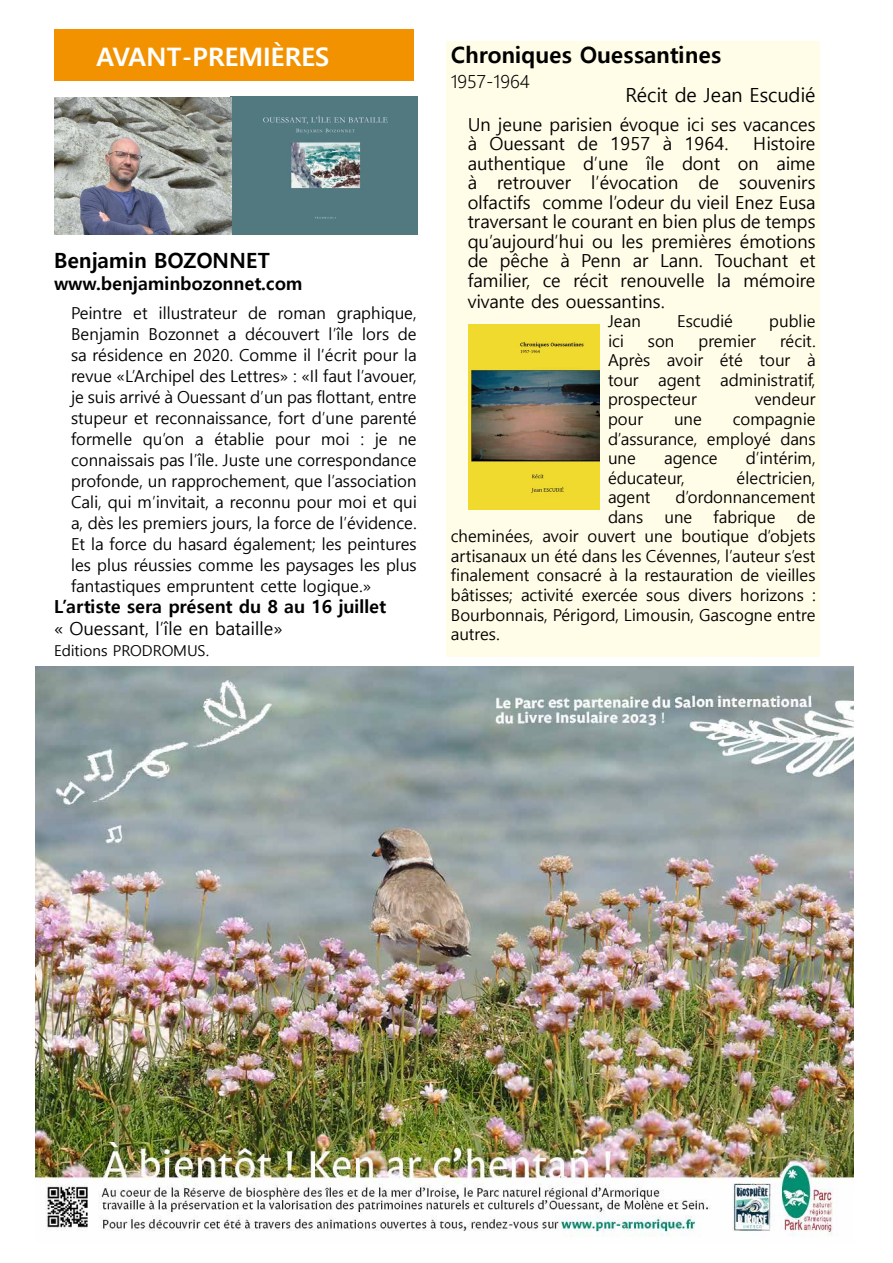
<style>
.page{position:relative;width:893px;height:1263px;background:#fff}
.page>*{position:absolute;margin:0;border:0;box-sizing:border-box;transform-origin:0 0}
.t1{font:700 25.5px "Malgun Gothic";color:#fff}
.t2{font:700 22.5px "Malgun Gothic";color:#000}
.t3{font:700 21px "Malgun Gothic";color:#000}
.t4{font:19.5px "Malgun Gothic";color:#000}
.t5{font:18px/19.6px "Malgun Gothic";color:#000}
.t6{font:700 18px "Malgun Gothic";color:#000}
.t7{font:300 18px "Malgun Gothic";color:#000}
.t8{font:16.5px/21px "Malgun Gothic";color:#000;text-align:justify}
.t9{font:15px "Malgun Gothic";color:#000}
</style>
<div class="page">
<div style="left:54px;top:30px;width:360px;height:51px;background:#f39200"></div>
<div style="left:446px;top:41px;width:374px;height:616px;background:#fffce7"></div>
<img style="left:469px;top:324px;width:130px;height:186px">
<img style="left:54px;top:97px;width:364px;height:137px">
<img style="left:36px;top:666px;width:817px;height:571px">
<h1 class="t1" style="left:97px;top:42px;width:234px">AVANT-PREMIÈRES</h1>
<h2 class="t2" style="left:451px;top:41px;width:272px">Chroniques Ouessantines</h2>
<p class="t7" style="left:451px;top:71px;width:81px">1957-1964</p>
<p class="t4" style="left:626px;top:84px;width:192px">Récit de Jean Escudié</p>
<p class="t5" style="left:468px;top:115px;width:349px">Un jeune parisien évoque ici ses vacances à Ouessant de 1957 à 1964.</p>
<p class="t5" style="left:468px;top:134px;width:349px;text-align:justify;text-indent:286px">Histoire authentique d’une île dont on aime à retrouver l’évocation de souvenirs olfactifs comme l’odeur du vieil Enez Eusa traversant le courant en bien plus de temps qu’aujourd’hui ou les premières émotions de pêche à Penn ar Lann. Touchant et familier, ce récit renouvelle la mémoire vivante des ouessantins.</p>
<p class="t8" style="left:608px;top:311px;width:34px">Jean</p>
<p class="t8" style="left:677px;top:311px;width:57px">Escudié</p>
<p class="t8" style="left:769px;top:311px;width:48px">publie</p>
<p class="t8" style="left:608px;top:331px;width:17px">ici</p>
<p class="t8" style="left:648px;top:331px;width:28px">son</p>
<p class="t8" style="left:698px;top:331px;width:59px">premier</p>
<p class="t3" style="left:54px;top:248px;width:217px">Benjamin BOZONNET</p>
<p class="t6" style="left:54px;top:272px;width:250px">www.benjaminbozonnet.com</p>
<p class="t8" style="left:71px;top:302px;width:347px">Peintre et illustrateur de roman graphique, Benjamin Bozonnet a découvert l’île lors de sa résidence en 2020. Comme il l‘écrit pour la revue «L’Archipel des Lettres» : «Il faut l’avouer, je suis arrivé à Ouessant d’un pas flottant, entre stupeur et reconnaissance, fort d’une parenté formelle qu’on a établie pour moi : je ne connaissais pas l’île. Juste une correspondance profonde, un rapprochement, que l’association Cali, qui m’invitait, a reconnu pour moi et qui a, dès les premiers jours, la force de l’évidence.<br>Et la force du hasard également; les peintures les plus réussies comme les paysages les plus fantastiques empruntent cette logique.»</p>
<p class="t6" style="left:54px;top:596px;width:334px">L’artiste sera présent du 8 au 16 juillet</p>
<p class="t5" style="left:54px;top:619px;width:230px">« Ouessant, l’île en bataille»</p>
<p class="t9" style="left:54px;top:642px;width:156px">Editions PRODROMUS.</p>
<p class="t8" style="left:608px;top:332px;width:209px;line-height:19.5px;text-indent:172px">récit.<br>Après avoir été tour à tour agent administratif, prospecteur</p>
<p class="t8" style="left:755px;top:389px;width:62px">vendeur</p>
<p class="t8" style="left:608px;top:410px;width:209px;line-height:19.5px;text-indent:125px">compagnie d’assurance, employé dans une</p>
<p class="t8" style="left:608px;top:409px;width:37px">pour</p>
<p class="t8" style="left:674px;top:409px;width:29px">une</p>
<p class="t8" style="left:664px;top:448px;width:55px">agence</p>
<p class="t8" style="left:746px;top:448px;width:71px">d’intérim,</p>
<p class="t8" style="left:608px;top:467px;width:78px">éducateur,</p>
<p class="t8" style="left:737px;top:467px;width:80px">électricien,</p>
<p class="t8" style="left:608px;top:487px;width:44px">agent</p>
<p class="t8" style="left:675px;top:487px;width:142px">d’ordonnancement</p>
<p class="t8" style="left:608px;top:506px;width:37px">dans</p>
<p class="t8" style="left:664px;top:506px;width:29px">une</p>
<p class="t8" style="left:714px;top:506px;width:63px">fabrique</p>
<p class="t8" style="left:451px;top:507px;width:366px;line-height:19.6px;text-indent:346px">de cheminées, avoir ouvert une boutique d’objets artisanaux un été dans les Cévennes, l’auteur s’est finalement consacré à la restauration de vieilles bâtisses; activité exercée sous divers horizons :<br>Bourbonnais, Périgord, Limousin, Gascogne entre autres.</p>
</div>
